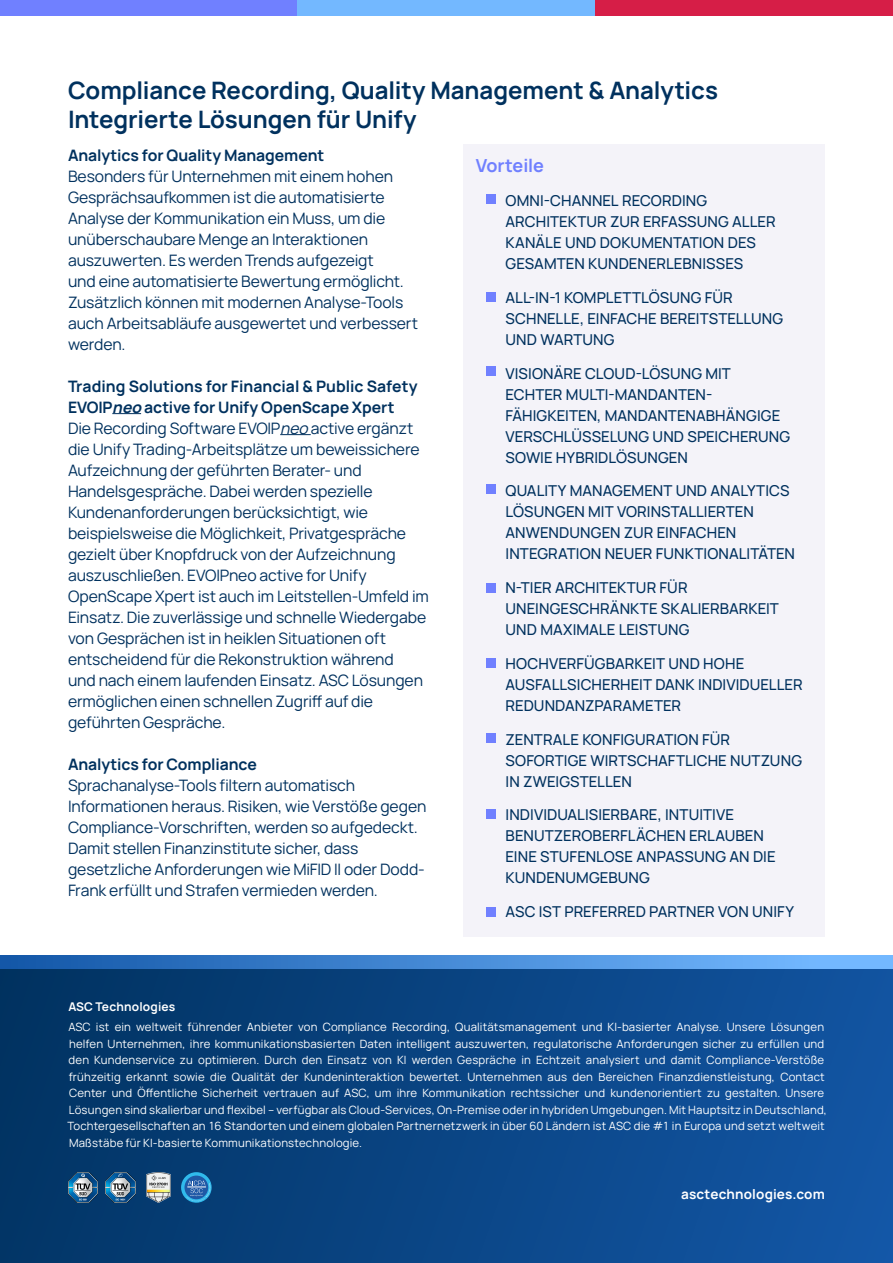
<style>
.page{position:relative;width:893px;height:1263px;background:#fff}
.page>*{position:absolute;margin:0;border:0;box-sizing:border-box;transform-origin:0 0}
.t1{font:700 24px/28.8px "Manrope";letter-spacing:-.005em;color:#00315e}
.t2{font:700 18px "Manrope";letter-spacing:-.005em;color:#7080ff}
.t3{font:15.75px/21px "Manrope";letter-spacing:-.01em;color:#00315e}
.t4{font:700 15.75px "Manrope";letter-spacing:-.005em;color:#00315e}
.t5{font:500 15px/21px "Manrope";letter-spacing:.005em;color:#00315e}
.t6{font:700 13.5px "Manrope";letter-spacing:.01em;color:#fff}
.t7{font:700 12px "Manrope";letter-spacing:.015em;color:#fff}
.t8{font:11.4px/16.5px "Manrope";letter-spacing:.015em;color:#fff}
.s1{font-weight:700}
.s2{font-weight:700;font-style:italic}
.s3{font-style:italic}
</style>
<div class="page">
<svg style="left:112px;top:413px;width:29px;height:1px"></svg>
<hr style="left:280px;top:434px;width:31px;height:1px;background:#00315e">
<div style="left:595px;top:0;width:298px;height:16px;background:#d61e47"></div>
<div style="left:0;top:0;width:298px;height:16px;background:#7080ff"></div>
<div style="left:298px;top:0;width:297px;height:16px;background:#73b8ff"></div>
<div style="left:463px;top:144px;width:362px;height:792px;background:#f4f3f9"></div>
<div style="left:486px;top:485px;width:10px;height:9px;background:#7080ff"></div>
<div style="left:486px;top:583px;width:10px;height:10px;background:#7080ff"></div>
<div style="left:486px;top:658px;width:10px;height:9px;background:#7080ff"></div>
<div style="left:486px;top:907px;width:10px;height:10px;background:#7080ff"></div>
<div style="left:486px;top:366px;width:10px;height:10px;background:#7080ff"></div>
<div style="left:486px;top:292px;width:10px;height:10px;background:#7080ff"></div>
<div style="left:486px;top:194px;width:10px;height:10px;background:#7080ff"></div>
<div style="left:486px;top:733px;width:10px;height:9px;background:#7080ff"></div>
<div style="left:486px;top:810px;width:10px;height:9px;background:#7080ff"></div>
<div style="left:0;top:967px;width:893px;height:296px;background:linear-gradient(to right,#013363,#1356a4)"></div>
<svg style="left:0;top:956px;width:893px;height:13px"></svg>
<svg style="left:181px;top:1172px;width:31px;height:31px"></svg>
<img style="left:106px;top:1172px;width:29px;height:30px">
<img style="left:147px;top:1172px;width:23px;height:30px">
<img style="left:68px;top:1172px;width:30px;height:30px">
<h1 class="t1" style="left:68px;top:74px;width:651px">Compliance Recording, Quality Management &amp; Analytics<br>Integrierte Lösungen für Unify</h1>
<p class="t2" style="left:476px;top:151px;width:70px">Vorteile</p>
<p class="t5" style="left:506px;top:189px;width:272px">OMNI-CHANNEL RECORDING<br>ARCHITEKTUR ZUR ERFASSUNG ALLER<br>KANÄLE UND DOKUMENTATION DES<br>GESAMTEN KUNDENERLEBNISSES</p>
<p class="t5" style="left:506px;top:286px;width:279px">ALL-IN-1 KOMPLETTLÖSUNG FÜR<br>SCHNELLE, EINFACHE BEREITSTELLUNG<br>UND WARTUNG</p>
<p class="t5" style="left:506px;top:362px;width:286px">VISIONÄRE CLOUD-LÖSUNG MIT<br>ECHTER MULTI-MANDANTEN-<br>FÄHIGKEITEN, MANDANTENABHÄNGIGE<br>VERSCHLÜSSELUNG UND SPEICHERUNG<br>SOWIE HYBRIDLÖSUNGEN</p>
<p class="t5" style="left:506px;top:479px;width:291px">QUALITY MANAGEMENT UND ANALYTICS<br>LÖSUNGEN MIT VORINSTALLIERTEN<br>ANWENDUNGEN ZUR EINFACHEN<br>INTEGRATION NEUER FUNKTIONALITÄTEN</p>
<p class="t5" style="left:506px;top:576px;width:275px">N-TIER ARCHITEKTUR FÜR<br>UNEINGESCHRÄNKTE SKALIERBARKEIT<br>UND MAXIMALE LEISTUNG</p>
<p class="t5" style="left:506px;top:652px;width:299px">HOCHVERFÜGBARKEIT UND HOHE<br>AUSFALLSICHERHEIT DANK INDIVIDUELLER<br>REDUNDANZPARAMETER</p>
<p class="t5" style="left:506px;top:728px;width:298px">ZENTRALE KONFIGURATION FÜR<br>SOFORTIGE WIRTSCHAFTLICHE NUTZUNG<br>IN ZWEIGSTELLEN</p>
<p class="t5" style="left:506px;top:803px;width:272px">INDIVIDUALISIERBARE, INTUITIVE<br>BENUTZEROBERFLÄCHEN ERLAUBEN<br>EINE STUFENLOSE ANPASSUNG AN DIE<br>KUNDENUMGEBUNG</p>
<p class="t5" style="left:506px;top:900px;width:290px">ASC IST PREFERRED PARTNER VON UNIFY</p>
<p class="t4" style="left:68px;top:142px;width:258px">Analytics for Quality Management</p>
<p class="t3" style="left:68px;top:165px;width:352px">Besonders für Unternehmen mit einem hohen Gesprächsaufkommen ist die automatisierte Analyse der Kommunikation ein Muss, um die unüberschaubare Menge an Interaktionen auszuwerten. Es werden Trends aufgezeigt<br>und eine automatisierte Bewertung ermöglicht.<br>Zusätzlich können mit modernen Analyse-Tools auch Arbeitsabläufe ausgewertet und verbessert werden.</p>
<p class="t3" style="left:68px;top:375px;width:362px"><span class="s1">Trading Solutions for Financial &amp; Public Safety EVOIP</span><span class="s2">neo</span><span class="s1">active for Unify OpenScape Xpert<br></span>Die Recording Software EVOIP<span class="s3">neo</span> active ergänzt die Unify Trading-Arbeitsplätze um beweissichere Aufzeichnung der geführten Berater- und Handelsgespräche. Dabei werden spezielle Kundenanforderungen berücksichtigt, wie beispielsweise die Möglichkeit, Privatgespräche gezielt über Knopfdruck von der Aufzeichnung auszuschließen. EVOIPneo active for Unify OpenScape Xpert ist auch im Leitstellen-Umfeld im Einsatz. Die zuverlässige und schnelle Wiedergabe von Gesprächen ist in heiklen Situationen oft entscheidend für die Rekonstruktion während<br>und nach einem laufenden Einsatz. ASC Lösungen ermöglichen einen schnellen Zugriff auf die geführten Gespräche.</p>
<p class="t4" style="left:68px;top:751px;width:190px">Analytics for Compliance</p>
<p class="t3" style="left:68px;top:774px;width:360px">Sprachanalyse-Tools filtern automatisch Informationen heraus. Risiken, wie Verstöße gegen Compliance-Vorschriften, werden so aufgedeckt.<br>Damit stellen Finanzinstitute sicher, dass gesetzliche Anforderungen wie MiFID II oder Dodd-Frank erfüllt und Strafen vermieden werden.</p>
<p class="t7" style="left:68px;top:996px;width:109px">ASC Technologies</p>
<p class="t8" style="left:68px;top:1018px;width:761px">ASC ist ein weltweit führender Anbieter von Compliance Recording, Qualitätsmanagement und KI-basierter Analyse. Unsere Lösungen helfen Unternehmen, ihre kommunikationsbasierten Daten intelligent auszuwerten, regulatorische Anforderungen sicher zu erfüllen und den Kundenservice zu optimieren. Durch den Einsatz von KI werden Gespräche in Echtzeit analysiert und damit Compliance-Verstöße frühzeitig erkannt sowie die Qualität der Kundeninteraktion bewertet. Unternehmen aus den Bereichen Finanzdienstleistung, Contact Center und Öffentliche Sicherheit vertrauen auf ASC, um ihre Kommunikation rechtssicher und kundenorientiert zu gestalten. Unsere Lösungen sind skalierbar und flexibel – verfügbar als Cloud-Services, On-Premise oder in hybriden Umgebungen. Mit Hauptsitz in Deutschland, Tochtergesellschaften an 16 Standorten und einem globalen Partnernetzwerk in über 60 Ländern ist ASC die #1 in Europa und setzt weltweit Maßstäbe für KI-basierte Kommunikationstechnologie.</p>
<p class="t6" style="left:681px;top:1182px;width:145px">asctechnologies.com</p>
</div>
